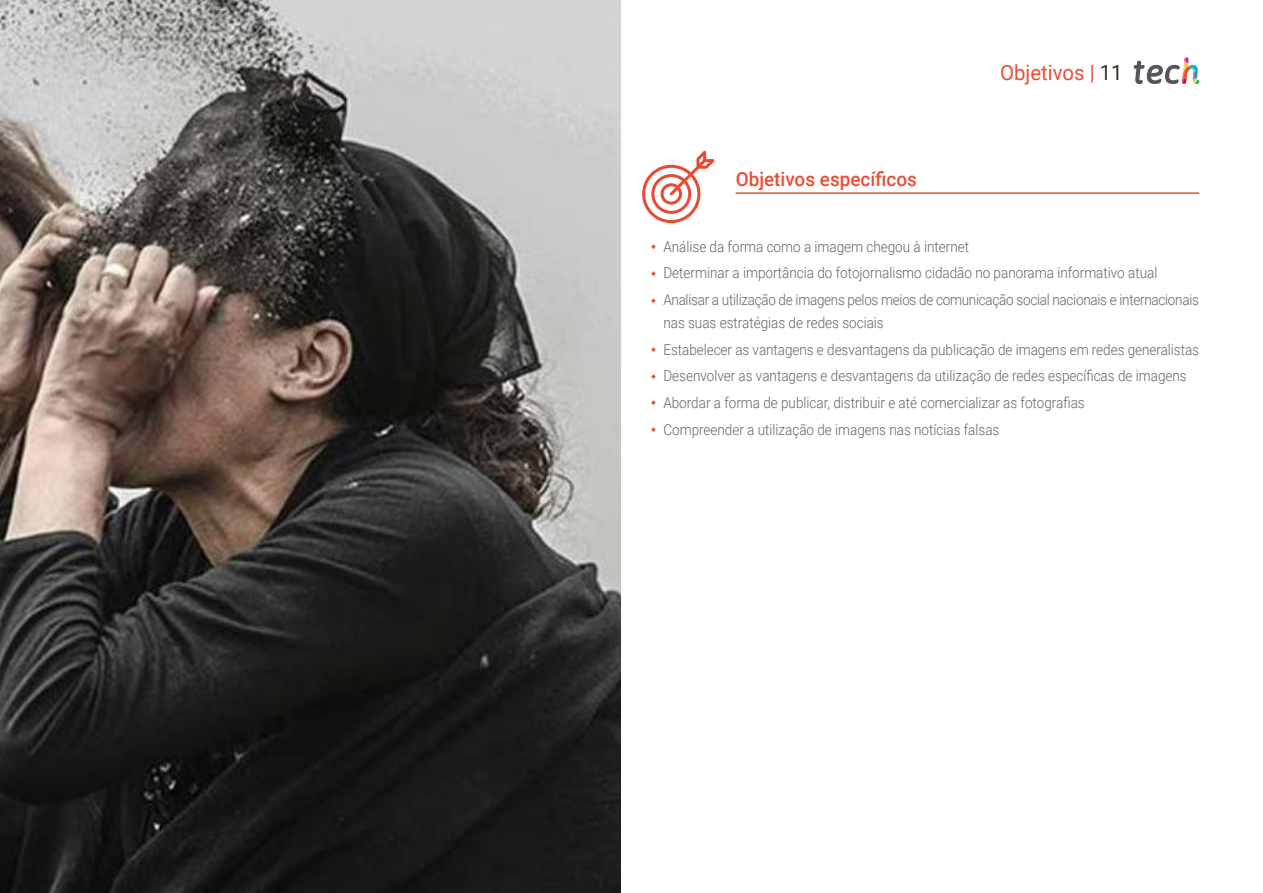
<style>
.page{position:relative;width:1263px;height:893px;background:#fff}
.page>*{position:absolute;margin:0;border:0;box-sizing:border-box;transform-origin:0 0}
.t1{font:21px "Roboto";color:#e94d36}
.t2{font:500 19.5px "Roboto";color:#e94d35}
.t3{font:300 15px/26.7px "Roboto";color:#61646a;scale:.9 1}
.s1{color:#312e20}
</style>
<div class="page">
<svg style="left:642px;top:151px;width:72px;height:72px"></svg>
<hr style="left:736px;top:193px;width:463px;height:1px;background:#e94d35">
<svg style="left:1134px;top:57px;width:65px;height:27px"></svg>
<img style="left:0;top:0;width:621px;height:893px">
<h2 class="t2" style="left:736px;top:165px;width:183px">Objetivos específicos</h2>
<h1 class="t1" style="left:1000px;top:57px;width:124px">Objetivos | <span class="s1">11</span></h1>
<p class="t3" style="left:663px;top:232px;width:597px">Análise da forma como a imagem chegou à internet<br>Determinar a importância do fotojornalismo cidadão no panorama informativo atual<br>Analisar a utilização de imagens pelos meios de comunicação social nacionais e internacionais</p>
<p class="t3" style="left:663px;top:308px;width:597px">nas suas estratégias de redes sociais<br>Estabelecer as vantagens e desvantagens da publicação de imagens em redes generalistas Desenvolver as vantagens e desvantagens da utilização de redes específicas de imagens Abordar a forma de publicar, distribuir e até comercializar as fotografias<br>Compreender a utilização de imagens nas notícias falsas</p>
</div>
